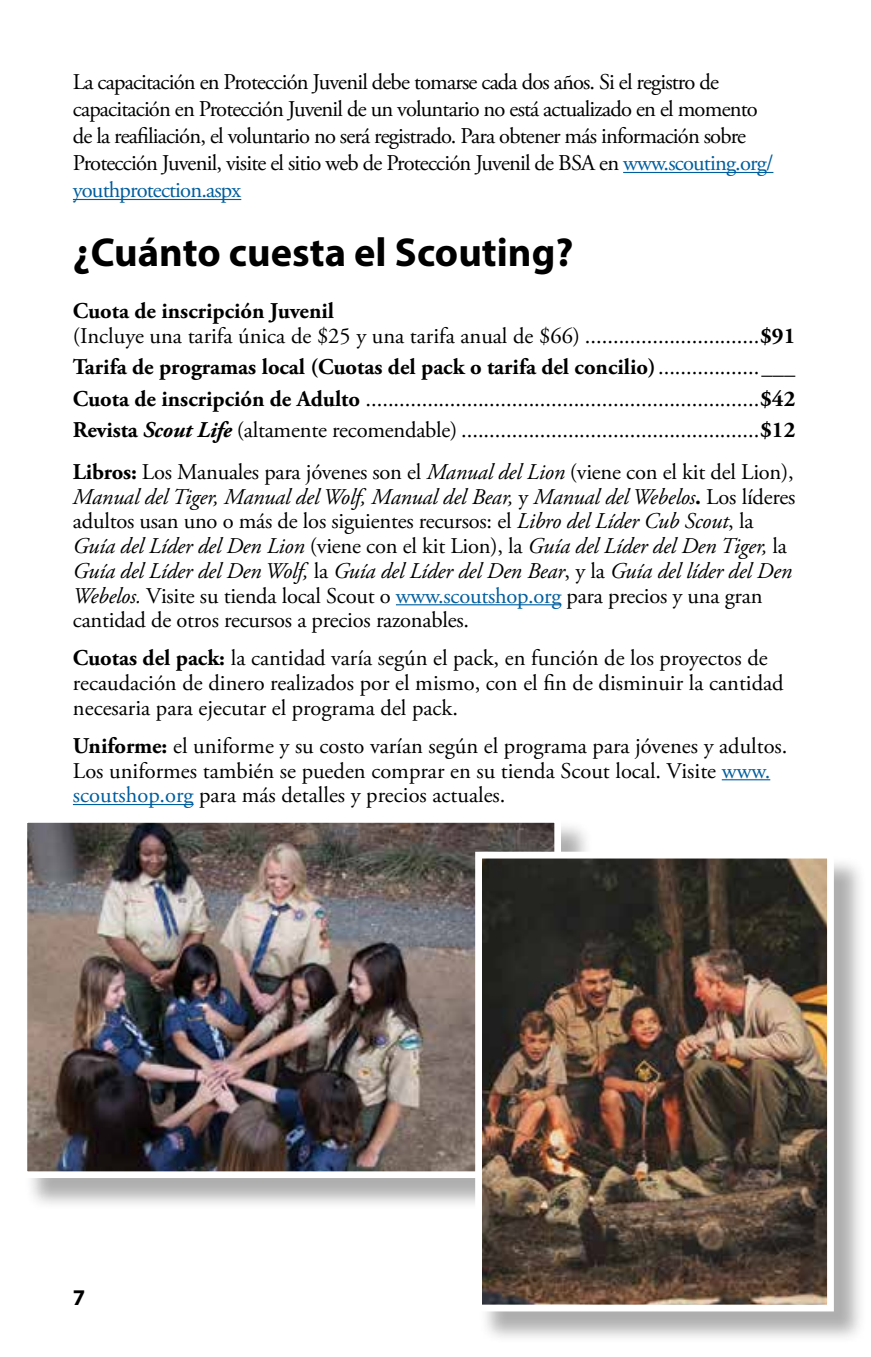
<style>
.page{position:relative;width:871px;height:1357px;background:#fff}
.page>*{position:absolute;margin:0;border:0;box-sizing:border-box;transform-origin:0 0}
.t1{font:700 40.5px "Myriad Pro";color:#000}
.t2{font:22.5px/24.8px "Adobe Garamond Pro";letter-spacing:-.01em;color:#000}
.t3{font:22.5px/27px "Adobe Garamond Pro";letter-spacing:-.035em;color:#000}
.t4{font:700 22.5px "Myriad Pro";color:#000}
.s1{color:#005e9e}
.s2{font-weight:700}
.s3{font-weight:700;font-style:italic}
.s4{font-style:italic}
</style>
<div class="page">
<div style="left:24px;top:820px;width:570px;height:390px;background:#000;opacity:.32"></div>
<img style="left:29px;top:824px;width:524px;height:346px">
<div style="left:21px;top:816px;width:540px;height:362px;border:7px solid #fff"></div>
<div style="left:479px;top:855px;width:388px;height:489px;background:#000;opacity:.32"></div>
<img style="left:483px;top:860px;width:343px;height:443px">
<div style="left:475px;top:852px;width:359px;height:459px;border:7px solid #fff"></div>
<hr style="left:623px;top:172px;width:150px;height:1px;background:#005e9e">
<hr style="left:73px;top:199px;width:168px;height:1px;background:#005e9e">
<hr style="left:396px;top:604px;width:165px;height:1px;background:#005e9e">
<hr style="left:722px;top:779px;width:48px;height:1px;background:#005e9e">
<hr style="left:73px;top:804px;width:120px;height:1px;background:#005e9e">
<p class="t3" style="left:73px;top:69px;width:702px">La capacitación en Protección Juvenil debe tomarse cada dos años. Si el registro de capacitación en Protección Juvenil de un voluntario no está actualizado en el momento de la reafiliación, el voluntario no será registrado. Para obtener más información sobre Protección Juvenil, visite el sitio web de Protección Juvenil de BSA en <span class="s1">www.scouting.org/ youthprotection.aspx</span></p>
<h1 class="t1" style="left:73px;top:226px;width:502px">¿Cuánto cuesta el Scouting?</h1>
<p class="t2" style="left:73px;top:299px;width:724px"><span class="s2">Cuota de inscripción Juvenil<br></span>(Incluye una tarifa única de $25 y una tarifa anual de $66) ...............................<span class="s2">$91</span></p>
<p class="t2" style="left:73px;top:352px;width:724px;line-height:31.5px;text-align:justify"><span class="s2">Tarifa de programas local (Cuotas del pack o tarifa del concilio)</span>..................<span class="s2">___ Cuota de inscripción de Adulto</span> ......................................................................<span class="s2">$42<br>Revista</span> <span class="s3">Scout Life</span> (altamente recomendable) .....................................................<span class="s2">$12</span></p>
<p class="t2" style="left:73px;top:460px;width:724px"><span class="s2">Libros:</span> Los Manuales para jóvenes son el <span class="s4">Manual del Lion</span> (viene con el kit del Lion), <span class="s4">Manual del Tiger, Manual del Wolf, Manual del Bear,</span> y <span class="s4">Manual del Webelos</span><span class="s2">.</span> Los líderes adultos usan uno o más de los siguientes recursos: el <span class="s4">Libro del Líder Cub Scout</span>, la <span class="s4">Guía del Líder del Den Lion</span> (viene con el kit Lion), la <span class="s4">Guía del Líder del Den Tiger,</span> la <span class="s4">Guía del Líder del Den Wolf,</span> la <span class="s4">Guía del Líder del Den Bear</span>, y la <span class="s4">Guía del líder del Den Webelos.</span> Visite su tienda local Scout o <span class="s1">www.scoutshop.org</span> para precios y una gran cantidad de otros recursos a precios razonables.</p>
<p class="t2" style="left:73px;top:646px;width:712px"><span class="s2">Cuotas del pack:</span> la cantidad varía según el pack, en función de los proyectos de recaudación de dinero realizados por el mismo, con el fin de disminuir la cantidad necesaria para ejecutar el programa del pack.</p>
<p class="t2" style="left:73px;top:734px;width:716px"><span class="s2">Uniforme:</span> el uniforme y su costo varían según el programa para jóvenes y adultos.<br>Los uniformes también se pueden comprar en su tienda Scout local. Visite <span class="s1">www. scoutshop.org</span> para más detalles y precios actuales.</p>
<p class="t4" style="left:73px;top:1283px;width:14px">7</p>
</div>
